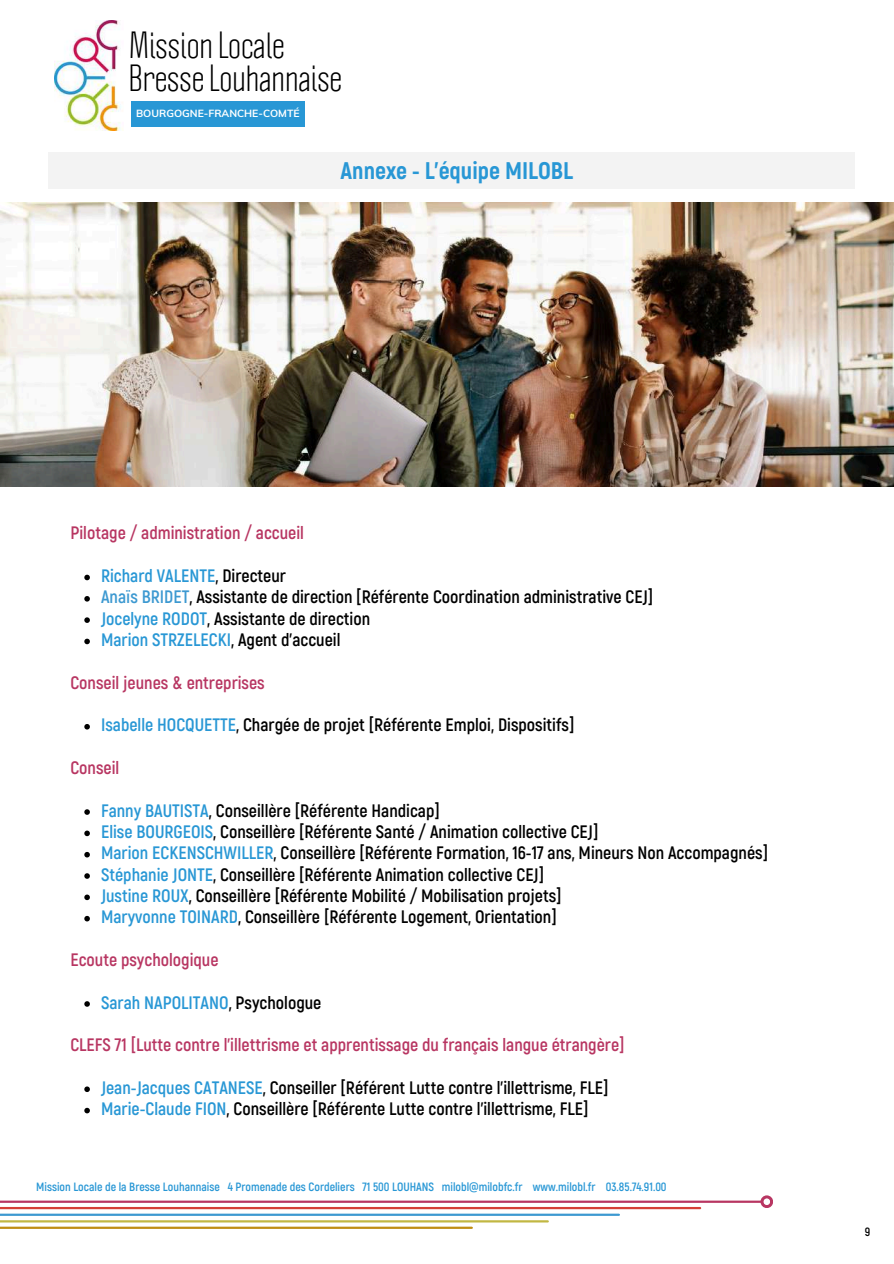
<style>
.page{position:relative;width:894px;height:1264px;background:#fff}
.page>*{position:absolute;margin:0;border:0;box-sizing:border-box;transform-origin:0 0}
.t1{font:33.3px/33px "Politica";color:#000}
.t2{font:800 24px "Akrobat";color:#2897d5}
.t3{font:700 18px/21.3px "Akrobat";color:#000}
.t4{font:700 18px "Akrobat";color:#b83662}
.t5{font:700 18px "Akrobat";color:#2897d5}
.t6{font:700 12px "Akrobat";color:#2897d5}
.t7{font:700 12px "Akrobat";color:#000}
.t8{font:700 10.35px "Muli";color:#fff}
.s1{color:#2897d5}
.s2{color:#3d99d1}
.s3{color:#000}
</style>
<div class="page">
<hr style="left:0;top:1213px;width:618px;height:2px;background:#3d99d1">
<hr style="left:0;top:1200px;width:762px;height:2px;background:#b83662">
<hr style="left:0;top:1206px;width:700px;height:3px;background:#d53f36">
<hr style="left:0;top:1220px;width:547px;height:2px;background:#c1b743">
<svg style="left:760px;top:1195px;width:13px;height:12px"></svg>
<hr style="left:0;top:1226px;width:471px;height:2px;background:#c08e13">
<div style="left:48px;top:152px;width:806px;height:37px;background:#f3f3f3"></div>
<div style="left:131px;top:101px;width:173px;height:26px;background:#2897d5"></div>
<img style="left:55px;top:20px;width:69px;height:111px">
<img style="left:0;top:203px;width:893px;height:283px">
<svg style="left:84px;top:574px;width:6px;height:6px"></svg>
<svg style="left:84px;top:596px;width:6px;height:5px"></svg>
<svg style="left:84px;top:617px;width:6px;height:6px"></svg>
<svg style="left:84px;top:638px;width:6px;height:6px"></svg>
<svg style="left:84px;top:724px;width:6px;height:5px"></svg>
<svg style="left:84px;top:809px;width:6px;height:5px"></svg>
<svg style="left:84px;top:830px;width:6px;height:6px"></svg>
<svg style="left:84px;top:852px;width:6px;height:5px"></svg>
<svg style="left:84px;top:873px;width:6px;height:5px"></svg>
<svg style="left:84px;top:894px;width:6px;height:6px"></svg>
<svg style="left:84px;top:915px;width:6px;height:6px"></svg>
<svg style="left:84px;top:1001px;width:6px;height:5px"></svg>
<svg style="left:84px;top:1086px;width:6px;height:6px"></svg>
<svg style="left:84px;top:1107px;width:6px;height:6px"></svg>
<h1 class="t1" style="left:128px;top:28px;width:215px">Mission Locale<br>Bresse Louhannaise</h1>
<p class="t8" style="left:136px;top:106px;width:165px">BOURGOGNE-FRANCHE-COMTÉ</p>
<h2 class="t2" style="left:340px;top:157px;width:234px">Annexe - L'équipe MILOBL</h2>
<p class="t4" style="left:70px;top:522px;width:235px">Pilotage / administration / accueil</p>
<p class="t3" style="left:101px;top:566px;width:553px"><span class="s1">Richard VALENTE</span>, Directeur<br><span class="s2">Anaïs BRIDET</span>, Assistante de direction [Référente Coordination administrative CEJ] <span class="s1">Jocelyne RODOT</span>, Assistante de direction<br><span class="s1">Marion STRZELECKI</span>, Agent d'accueil</p>
<p class="t4" style="left:70px;top:672px;width:196px">Conseil jeunes &amp; entreprises</p>
<p class="t3" style="left:101px;top:715px;width:475px"><span class="s1">Isabelle HOCQUETTE</span>, Chargée de projet [Référente Emploi, Dispositifs]</p>
<p class="t4" style="left:70px;top:757px;width:50px">Conseil</p>
<p class="t3" style="left:101px;top:800px;width:668px"><span class="s1">Fanny BAUTISTA</span>, Conseillère [Référente Handicap]<br><span class="s1">Elise BOURGEOIS</span>, Conseillère [Référente Santé / Animation collective CEJ]<br><span class="s1">Marion ECKENSCHWILLER</span>, Conseillère [Référente Formation, 16-17 ans, Mineurs Non Accompagnés] <span class="s1">Stéphanie JONTE</span>, Conseillère [Référente Animation collective CEJ]<br><span class="s1">Justine ROUX</span>, Conseillère [Référente Mobilité / Mobilisation projets]<br><span class="s1">Maryvonne TOINARD</span>, Conseillère [Référente Logement, Orientation]</p>
<p class="t4" style="left:70px;top:949px;width:149px">Ecoute psychologique</p>
<p class="t5" style="left:101px;top:991px;width:222px">Sarah NAPOLITANO<span class="s3">, Psychologue</span></p>
<p class="t4" style="left:70px;top:1034px;width:555px">CLEFS 71 [Lutte contre l'illettrisme et apprentissage du français langue étrangère]</p>
<p class="t3" style="left:101px;top:1077px;width:508px"><span class="s1">Jean-Jacques CATANESE</span>, Conseiller [Référent Lutte contre l'illettrisme, FLE]<br><span class="s1">Marie-Claude FION</span>, Conseillère [Référente Lutte contre l'illettrisme, FLE]</p>
<p class="t6" style="left:36px;top:1179px;width:631px">Mission Locale de la Bresse Louhannaise 4 Promenade des Cordeliers 71 500 LOUHANS milobl@milobfc.fr www.milobl.fr 03.85.74.91.00</p>
<p class="t7" style="left:864px;top:1224px;width:7px">9</p>
</div>
